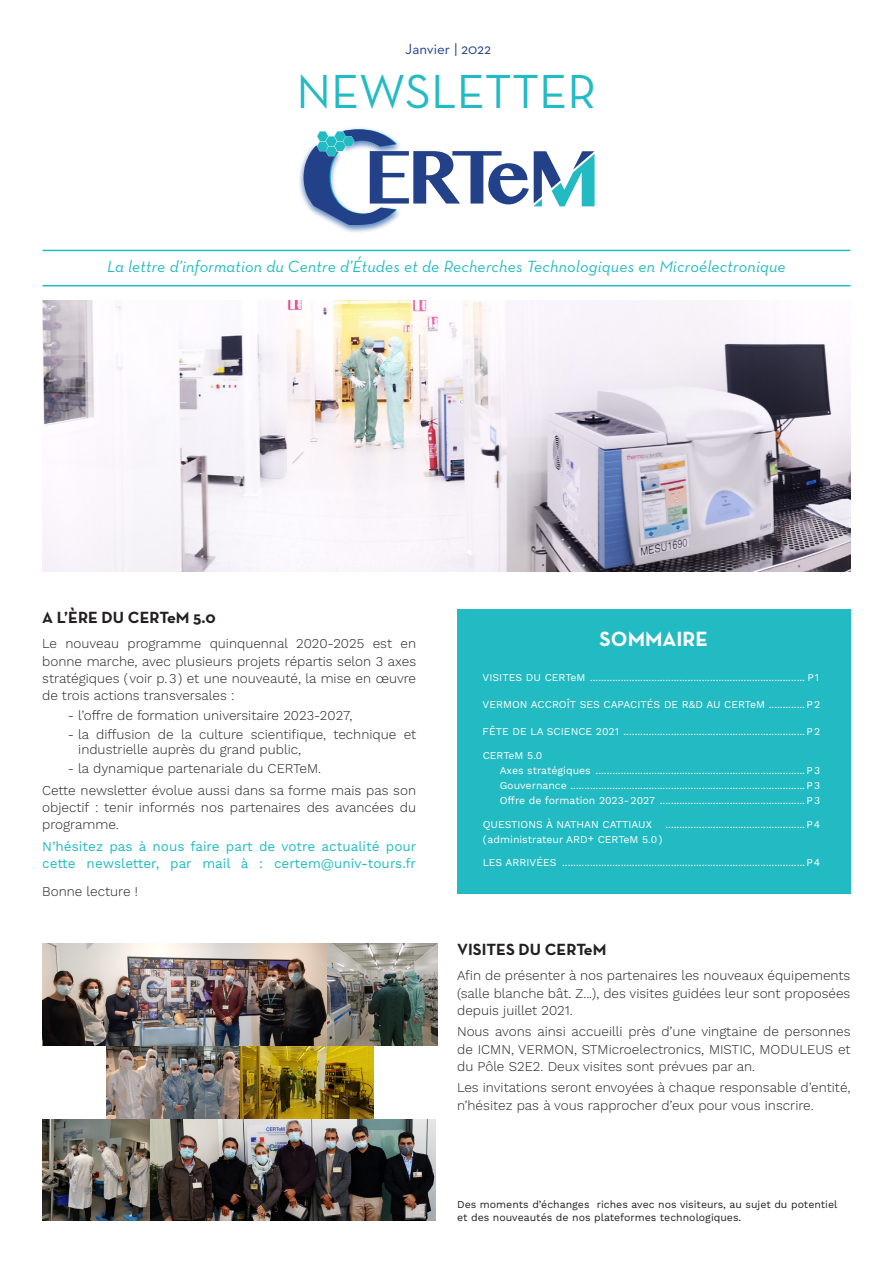
<style>
.page{position:relative;width:893px;height:1263px;background:#fff}
.page>*{position:absolute;margin:0;border:0;box-sizing:border-box;transform-origin:0 0}
.t1{font:48.6px "Neutra Text";color:#23bbc3}
.t2{font:700 21px "Neutra Text";color:#fff}
.t3{font:italic 16.5px "Neutra Text";letter-spacing:.01em;color:#23bbc3}
.t4{font:700 16.5px "Neutra Text";color:#231f20}
.t5{font:15px "Neutra Text";color:#234189}
.t6{font:300 13.5px/17.2px "Work Sans";color:#231f20}
.t7{font:13.5px/17.2px "Work Sans";color:#23bbc3}
.t8{font:10.5px/15px "Work Sans";color:#fff}
.t9{font:10.5px/12.6px "Work Sans";color:#231f20}
</style>
<div class="page">
<img style="left:240px;top:1045px;width:133px;height:74px">
<img style="left:106px;top:1045px;width:134px;height:74px">
<img style="left:300px;top:159px;width:87px;height:74px">
<img style="left:349px;top:128px;width:21px;height:1px">
<svg style="left:304px;top:129px;width:291px;height:96px"></svg>
<img style="left:43px;top:1119px;width:393px;height:101px">
<img style="left:43px;top:943px;width:394px;height:102px">
<img style="left:43px;top:300px;width:807px;height:272px">
<div style="left:457px;top:609px;width:393px;height:284px;background:#23bbc3"></div>
<hr style="left:43px;top:250px;width:807px;height:1px;background:#23bbc3">
<hr style="left:43px;top:285px;width:807px;height:1px;background:#23bbc3">
<p class="t5" style="left:405px;top:40px;width:88px">Janvier | 2022</p>
<h1 class="t1" style="left:296px;top:62px;width:302px">NEWSLETTER</h1>
<p class="t3" style="left:107px;top:256px;width:680px">La lettre d’information du Centre d’Études et de Recherches Technologiques en Microélectronique</p>
<p class="t4" style="left:42px;top:607px;width:175px">A L’ÈRE DU CERTeM 5.0</p>
<p class="t6" style="left:42px;top:636px;width:375px;text-align:justify">Le nouveau programme quinquennal 2020-2025 est en bonne marche, avec plusieurs projets répartis selon 3 axes stratégiques (voir p.3) et une nouveauté, la mise en œuvre de trois actions transversales :</p>
<p class="t6" style="left:68px;top:707px;width:286px">- l’offre de formation universitaire 2023-2027,</p>
<p class="t6" style="left:78px;top:727px;width:339px;line-height:15px;text-indent:-11px">- la diffusion de la culture scientifique, technique et industrielle auprès du grand public,</p>
<p class="t6" style="left:42px;top:758px;width:375px;line-height:21.5px;text-indent:26px">- la dynamique partenariale du CERTeM.<br>Cette newsletter évolue aussi dans sa forme mais pas son</p>
<p class="t6" style="left:42px;top:799px;width:375px">objectif : tenir informés nos partenaires des avancées du programme.</p>
<p class="t7" style="left:42px;top:838px;width:376px">N’hésitez pas à nous faire part de votre actualité pour cette newsletter, par mail à : certem@univ-tours.fr</p>
<p class="t6" style="left:42px;top:884px;width:97px">Bonne lecture !</p>
<h2 class="t2" style="left:600px;top:625px;width:110px">SOMMAIRE</h2>
<p class="t8" style="left:483px;top:670px;width:338px">VISITES DU CERTeM ............................................................................. P1</p>
<p class="t8" style="left:483px;top:697px;width:339px">VERMON ACCROÎT SES CAPACITÉS DE R&amp;D AU CERTeM .............P2</p>
<p class="t8" style="left:483px;top:724px;width:339px">FÊTE DE LA SCIENCE 2021 .................................................................P2</p>
<p class="t8" style="left:500px;top:748px;width:322px;text-indent:-17px">CERTeM 5.0<br>Axes stratégiques ...........................................................................P3<br>Gouvernance ....................................................................................P3<br>Offre de formation 2023-2027 ....................................................P3</p>
<p class="t8" style="left:483px;top:817px;width:171px">QUESTIONS À NATHAN CATTIAUX</p>
<p class="t8" style="left:665px;top:817px;width:156px">..................................................P4</p>
<p class="t8" style="left:483px;top:829px;width:339px;line-height:22.5px">(administrateur ARD+ CERTeM 5.0)<br>LES ARRIVÉES .......................................................................................P4</p>
<p class="t4" style="left:457px;top:939px;width:151px">VISITES DU CERTeM</p>
<p class="t6" style="left:457px;top:968px;width:395px;text-align:justify">Afin de présenter à nos partenaires les nouveaux équipements (salle blanche bât. Z...), des visites guidées leur sont proposées depuis juillet 2021.</p>
<p class="t6" style="left:457px;top:1024px;width:395px;text-align:justify">Nous avons ainsi accueilli près d’une vingtaine de personnes de ICMN, VERMON, STMicroelectronics, MISTIC, MODULEUS et du Pôle S2E2. Deux visites sont prévues par an.</p>
<p class="t6" style="left:457px;top:1080px;width:395px">Les invitations seront envoyées à chaque responsable d’entité, n’hésitez pas à vous rapprocher d’eux pour vous inscrire.</p>
<p class="t9" style="left:457px;top:1199px;width:382px">Des moments d’échanges riches avec nos visiteurs, au sujet du potentiel et des nouveautés de nos plateformes technologiques.</p>
</div>
